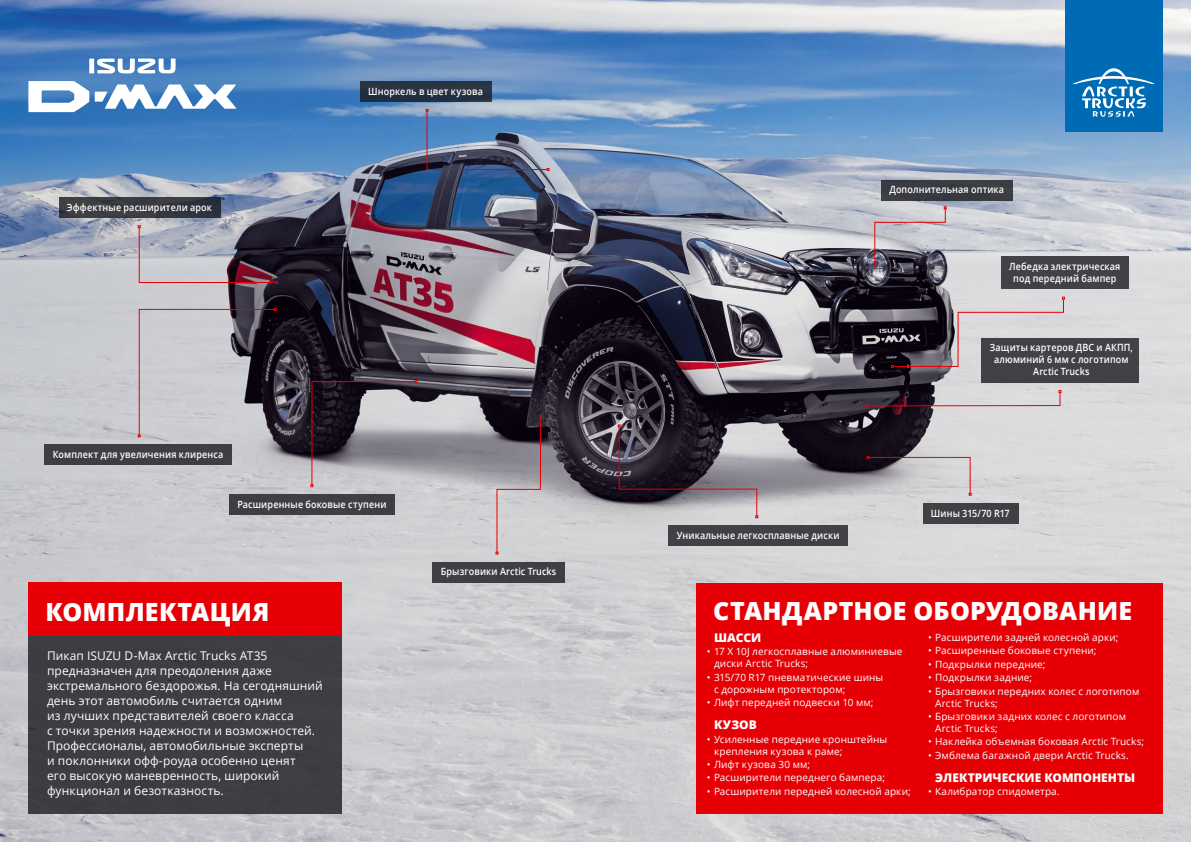
<style>
.page{position:relative;width:1191px;height:842px;background:#fff}
.page>*{position:absolute;margin:0;border:0;box-sizing:border-box;transform-origin:0 0}
.t1{font:800 25px "Open Sans";letter-spacing:.005em;color:#fff}
.t2{font:12px/15px "Open Sans";letter-spacing:.005em;color:#fff}
.t3{font:800 12px "Open Sans";color:#fff}
.t4{font:10px/12px "Open Sans";letter-spacing:.01em;color:#fff}
.t5{font:600 10px/12px "Open Sans";letter-spacing:.015em;color:#fff;text-align:center;scale:.9 1}
</style>
<div class="page">
<img style="left:0;top:0;width:1191px;height:842px">
<div style="left:668px;top:525px;width:179px;height:21px;background:#404144"></div>
<div style="left:922px;top:503px;width:96px;height:21px;background:#404145"></div>
<div style="left:880px;top:180px;width:132px;height:21px;background:#393b41"></div>
<div style="left:59px;top:197px;width:162px;height:21px;background:linear-gradient(to right,#424244,#2c303c)"></div>
<div style="left:45px;top:445px;width:187px;height:20px;background:#3e3f43"></div>
<div style="left:229px;top:494px;width:166px;height:21px;background:#3e3f43"></div>
<div style="left:432px;top:562px;width:133px;height:20px;background:#3f4043"></div>
<div style="left:360px;top:81px;width:132px;height:21px;background:#263140"></div>
<div style="left:1001px;top:256px;width:127px;height:33px;background:#414246"></div>
<div style="left:981px;top:338px;width:157px;height:45px;background:#414245"></div>
<div style="left:28px;top:583px;width:314px;height:53px;background:#e60005"></div>
<svg style="left:496px;top:415px;width:46px;height:139px"></svg>
<div style="left:28px;top:636px;width:314px;height:178px;background:#3d3e42"></div>
<svg style="left:138px;top:308px;width:138px;height:129px"></svg>
<svg style="left:138px;top:225px;width:140px;height:59px"></svg>
<svg style="left:426px;top:109px;width:123px;height:62px"></svg>
<svg style="left:311px;top:380px;width:106px;height:107px"></svg>
<svg style="left:618px;top:425px;width:140px;height:93px"></svg>
<div style="left:696px;top:583px;width:466px;height:231px;background:#e60005"></div>
<svg style="left:866px;top:456px;width:105px;height:39px"></svg>
<svg style="left:865px;top:390px;width:196px;height:17px"></svg>
<svg style="left:873px;top:207px;width:73px;height:58px"></svg>
<svg style="left:891px;top:297px;width:173px;height:71px"></svg>
<div style="left:1065px;top:0;width:97px;height:132px;background:#006bb5"></div>
<svg style="left:1072px;top:68px;width:82px;height:49px"></svg>
<svg style="left:28px;top:81px;width:61px;height:31px"></svg>
<svg style="left:95px;top:84px;width:142px;height:25px"></svg>
<svg style="left:89px;top:58px;width:87px;height:16px"></svg>
<p class="t5" style="left:67px;top:201px;width:163px">Эффектные расширители арок</p>
<p class="t5" style="left:368px;top:85px;width:129px">Шноркель в цвет кузова</p>
<p class="t5" style="left:53px;top:448px;width:191px">Комплект для увеличения клиренса</p>
<p class="t5" style="left:237px;top:498px;width:167px">Расширенные боковые ступени</p>
<p class="t5" style="left:441px;top:565px;width:130px">Брызговики Arctic Trucks</p>
<h1 class="t1" style="left:46px;top:593px;width:225px">КОМПЛЕКТАЦИЯ</h1>
<p class="t2" style="left:47px;top:647px;width:277px">Пикап ISUZU D-Max Arctic Trucks AT35 предназначен для преодоления даже экстремального бездорожья. На сегодняшний день этот автомобиль считается одним<br>из лучших представителей своего класса<br>с точки зрения надежности и возможностей.<br>Профессионалы, автомобильные эксперты<br>и поклонники офф-роуда особенно ценят<br>его высокую маневренность, широкий функционал и безотказность.</p>
<p class="t5" style="left:889px;top:184px;width:129px">Дополнительная оптика</p>
<p class="t5" style="left:1009px;top:260px;width:125px">Лебедка электрическая под передний бампер</p>
<p class="t5" style="left:990px;top:341px;width:160px">Защиты картеров ДВС и АКПП, алюминий 6 мм с логотипом<br>Arctic Trucks</p>
<p class="t5" style="left:677px;top:529px;width:182px">Уникальные легкосплавные диски</p>
<p class="t5" style="left:931px;top:507px;width:89px">Шины 315/70 R17</p>
<h1 class="t1" style="left:713px;top:592px;width:420px">СТАНДАРТНОЕ ОБОРУДОВАНИЕ</h1>
<p class="t3" style="left:714px;top:628px;width:49px">ШАССИ</p>
<p class="t4" style="left:714px;top:645px;width:190px;text-indent:-7px">• 17 X 10J легкосплавные алюминиевые диски Arctic Trucks;</p>
<p class="t4" style="left:714px;top:671px;width:171px;text-indent:-7px">• 315/70 R17 пневматические шины с дорожным протектором;</p>
<p class="t4" style="left:707px;top:696px;width:168px">• Лифт передней подвески 10 мм;</p>
<p class="t3" style="left:714px;top:716px;width:44px">КУЗОВ</p>
<p class="t4" style="left:714px;top:733px;width:175px;text-indent:-7px">• Усиленные передние кронштейны крепления кузова к раме;</p>
<p class="t4" style="left:707px;top:758px;width:105px">• Лифт кузова 30 мм;</p>
<p class="t4" style="left:707px;top:771px;width:180px">• Расширители переднего бампера;</p>
<p class="t4" style="left:707px;top:785px;width:205px">• Расширители передней колесной арки;</p>
<p class="t4" style="left:928px;top:631px;width:192px">• Расширители задней колесной арки;</p>
<p class="t4" style="left:928px;top:644px;width:170px">• Расширенные боковые ступени;</p>
<p class="t4" style="left:928px;top:658px;width:119px">• Подкрылки передние;</p>
<p class="t4" style="left:928px;top:671px;width:106px">• Подкрылки задние;</p>
<p class="t4" style="left:935px;top:685px;width:206px;text-indent:-7px">• Брызговики передних колес с логотипом<br>Arctic Trucks;</p>
<p class="t4" style="left:935px;top:710px;width:192px;text-indent:-7px">• Брызговики задних колес с логотипом<br>Arctic Trucks;</p>
<p class="t4" style="left:928px;top:735px;width:217px">• Наклейка объемная боковая Arctic Trucks;</p>
<p class="t4" style="left:928px;top:749px;width:202px">• Эмблема багажной двери Arctic Trucks.</p>
<p class="t3" style="left:935px;top:768px;width:202px">ЭЛЕКТРИЧЕСКИЕ КОМПОНЕНТЫ</p>
<p class="t4" style="left:928px;top:785px;width:133px">• Калибратор спидометра.</p>
</div>
